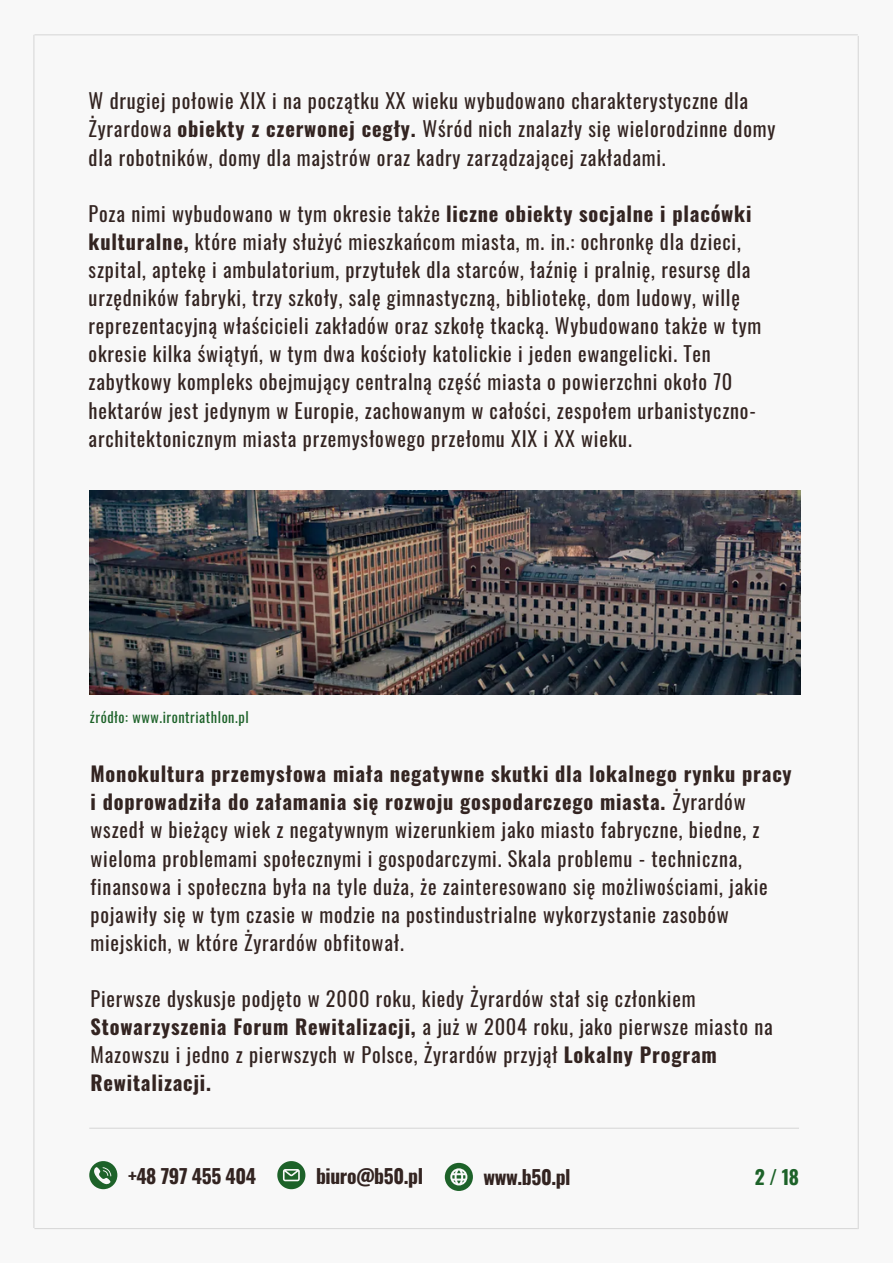
<style>
.page{position:relative;width:893px;height:1264px;background:#fff}
.page>*{position:absolute;margin:0;border:0;box-sizing:border-box;transform-origin:0 0}
.t1{font:20.4px/28px "Oswald";letter-spacing:.04em;color:#332421}
.t2{font:700 19.65px "Oswald";letter-spacing:-.02em;color:#332421}
.t3{font:700 19.65px "Oswald";color:#1d6229}
.t4{font:14.4px "Oswald";letter-spacing:.04em;color:#1d6229}
.s1{font-weight:700}
</style>
<div class="page">
<div style="left:0;top:0;width:892px;height:1262px;background:#f8f8f8"></div>
<hr style="left:34px;top:1227px;width:823px;height:2px;background:#d9d9d9">
<hr style="left:34px;top:34px;width:823px;height:1px;background:#d9d9d9">
<hr style="left:857px;top:36px;width:1px;height:1193px;background:#d9d9d9">
<hr style="left:33px;top:35px;width:1px;height:1192px;background:#d9d9d9">
<img style="left:89px;top:490px;width:711px;height:204px">
<svg style="left:89px;top:1161px;width:28px;height:28px"></svg>
<svg style="left:445px;top:1162px;width:28px;height:28px"></svg>
<svg style="left:277px;top:1161px;width:28px;height:28px"></svg>
<hr style="left:89px;top:1127px;width:710px;height:1px;background:#d9d9d9">
<p class="t1" style="left:89px;top:86px;width:688px">W drugiej połowie XIX i na początku XX wieku wybudowano charakterystyczne dla<br>Żyrardowa <span class="s1">obiekty z czerwonej cegły.</span> Wśród nich znalazły się wielorodzinne domy dla robotników, domy dla majstrów oraz kadry zarządzającej zakładami.</p>
<p class="t1" style="left:89px;top:198px;width:674px">Poza nimi wybudowano w tym okresie także <span class="s1">liczne obiekty socjalne i placówki kulturalne,</span> które miały służyć mieszkańcom miasta, m. in.: ochronkę dla dzieci, szpital, aptekę i ambulatorium, przytułek dla starców, łaźnię i pralnię, resursę dla urzędników fabryki, trzy szkoły, salę gimnastyczną, bibliotekę, dom ludowy, willę reprezentacyjną właścicieli zakładów oraz szkołę tkacką. Wybudowano także w tym okresie kilka świątyń, w tym dwa kościoły katolickie i jeden ewangelicki. Ten zabytkowy kompleks obejmujący centralną część miasta o powierzchni około 70 hektarów jest jedynym w Europie, zachowanym w całości, zespołem urbanistyczno&shy;architektonicznym miasta przemysłowego przełomu XIX i XX wieku.</p>
<p class="t4" style="left:90px;top:705px;width:160px">źródło: www.irontriathlon.pl</p>
<p class="t1" style="left:90px;top:759px;width:702px"><span class="s1">Monokultura przemysłowa miała negatywne skutki dla lokalnego rynku pracy i doprowadziła do załamania się rozwoju gospodarczego miasta.</span> Żyrardów wszedł w bieżący wiek z negatywnym wizerunkiem jako miasto fabryczne, biedne, z wieloma problemami społecznymi i gospodarczymi. Skala problemu - techniczna, finansowa i społeczna była na tyle duża, że zainteresowano się możliwościami, jakie pojawiły się w tym czasie w modzie na postindustrialne wykorzystanie zasobów miejskich, w które Żyrardów obfitował.</p>
<p class="t1" style="left:90px;top:983px;width:683px">Pierwsze dyskusje podjęto w 2000 roku, kiedy Żyrardów stał się członkiem <span class="s1">Stowarzyszenia Forum Rewitalizacji,</span> a już w 2004 roku, jako pierwsze miasto na Mazowszu i jedno z pierwszych w Polsce, Żyrardów przyjął <span class="s1">Lokalny Program Rewitalizacji.</span></p>
<p class="t2" style="left:128px;top:1160px;width:130px">+48 797 455 404</p>
<p class="t2" style="left:316px;top:1160px;width:108px">biuro@b50.pl</p>
<p class="t2" style="left:483px;top:1161px;width:89px">www.b50.pl</p>
<p class="t3" style="left:754px;top:1161px;width:46px">2/18</p>
</div>
